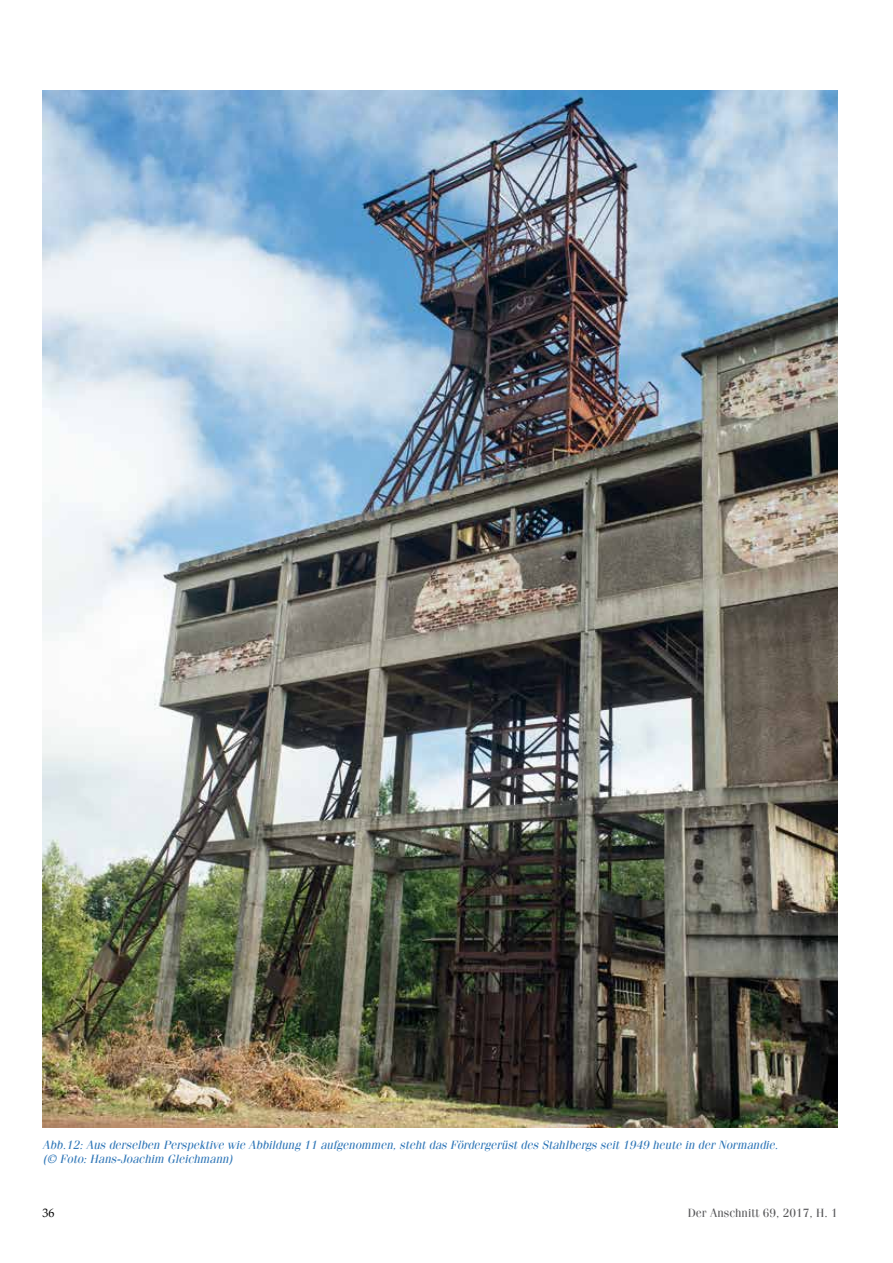
<style>
.page{position:relative;width:893px;height:1263px;background:#fff}
.page>*{position:absolute;margin:0;border:0;box-sizing:border-box;transform-origin:0 0}
.t1{font:italic 12px/13.5px "Fenice LT";color:#3077b8}
.t2{font:12px "Fenice LT";color:#58585a}
.t3{font:12px "Palatino";color:#000}
</style>
<div class="page">
<img style="left:43px;top:90px;width:795px;height:1038px">
<p class="t1" style="left:43px;top:1138px;width:737px">Abb.12: Aus derselben Perspektive wie Abbildung 11 aufgenommen, steht das Fördergerüst des Stahlbergs seit 1949 heute in der Normandie. (© Foto: Hans-Joachim Gleichmann)</p>
<p class="t3" style="left:43px;top:1203px;width:13px">36</p>
<p class="t2" style="left:688px;top:1206px;width:152px">Der Anschnitt 69, 2017, H. 1</p>
</div>
